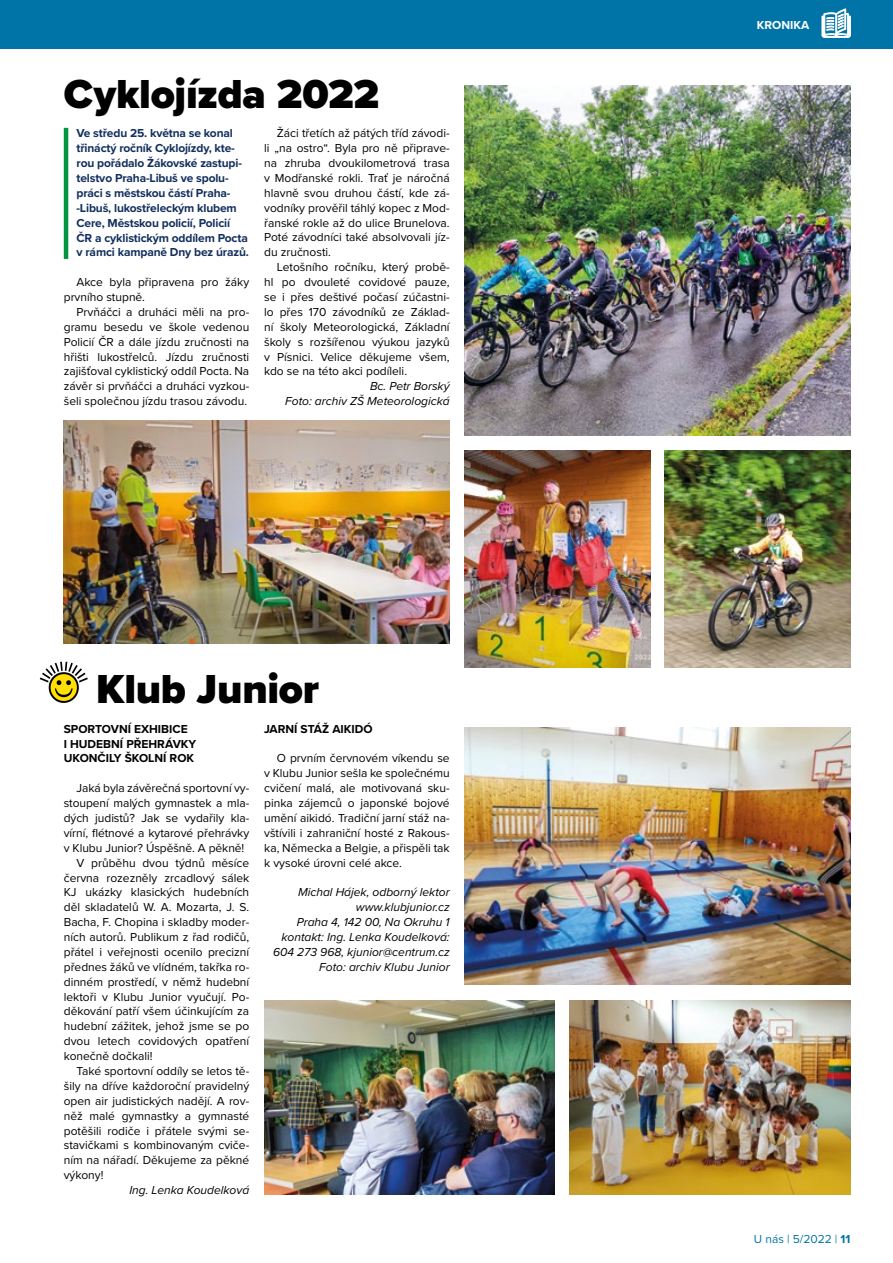
<style>
.page{position:relative;width:893px;height:1263px;background:#fff}
.page>*{position:absolute;margin:0;border:0;box-sizing:border-box;transform-origin:0 0}
.t1{font:900 42px "Proxima Nova";letter-spacing:-.01em;color:#000}
.t2{font:12px/14.9px "Proxima Nova";color:#000;text-align:justify}
.t3{font:700 12px/14.9px "Proxima Nova";letter-spacing:-.01em;color:#132f5e}
.t4{font:italic 12px/14.9px "Proxima Nova";color:#000;text-align:right}
.t5{font:700 12px/14.9px "Proxima Nova";color:#000}
.t6{font:12px "Proxima Nova";color:#0074a6}
.t7{font:700 12px "Proxima Nova";color:#fff}
.s1{font-weight:700}
</style>
<div class="page">
<div style="left:0;top:0;width:893px;height:48px;background:#0074a6"></div>
<svg style="left:822px;top:8px;width:29px;height:30px"></svg>
<hr style="left:64px;top:128px;width:4px;height:131px;background:#009641">
<svg style="left:40px;top:662px;width:48px;height:41px"></svg>
<img style="left:465px;top:727px;width:385px;height:258px">
<img style="left:570px;top:1000px;width:280px;height:194px">
<img style="left:264px;top:1000px;width:290px;height:194px">
<img style="left:465px;top:450px;width:185px;height:218px">
<img style="left:665px;top:450px;width:185px;height:218px">
<img style="left:465px;top:85px;width:385px;height:350px">
<img style="left:64px;top:420px;width:386px;height:223px">
<h1 class="t1" style="left:64px;top:62px;width:317px">Cyklojízda 2022</h1>
<p class="t3" style="left:77px;top:126px;width:174px">Ve středu 25. května se konal třináctý ročník Cyklojízdy, kte&shy;rou pořádalo Žákovské zastupi&shy;telstvo Praha-Libuš ve spolu&shy;práci s městskou částí Praha--Libuš, lukostřeleckým klubem<br>Cere, Městskou policií, Policií<br>ČR a cyklistickým oddílem Pocta v rámci kampaně Dny bez úrazů.</p>
<p class="t2" style="left:64px;top:274px;width:187px;text-indent:13px">Akce byla připravena pro žáky prvního stupně.</p>
<p class="t2" style="left:64px;top:304px;width:187px;text-indent:13px">Prvňáčci a druháci měli na pro&shy;gramu besedu ve škole vedenou Policií ČR a dále jízdu zručnosti na hřišti lukostřelců. Jízdu zručnosti zajišťoval cyklistický oddíl Pocta. Na závěr si prvňáčci a druháci vyzkou&shy;šeli společnou jízdu trasou závodu.</p>
<p class="t2" style="left:264px;top:125px;width:187px;text-indent:13px">Žáci třetích až pátých tříd závodi&shy;li „na ostro“. Byla pro ně připrave&shy;na zhruba dvoukilometrová trasa v Modřanské rokli. Trať je náročná hlavně svou druhou částí, kde zá&shy;vodníky prověřil táhlý kopec z Mod&shy;řanské rokle až do ulice Brunelova.<br>Poté závodníci také absolvovali jíz&shy;du zručnosti.</p>
<p class="t2" style="left:264px;top:259px;width:187px;text-indent:13px">Letošního ročníku, který probě&shy;hl po dvouleté covidové pauze, se i přes deštivé počasí zúčastni&shy;lo přes 170 závodníků ze Základ&shy;ní školy Meteorologická, Základní školy s rozšířenou výukou jazyků v Písnici. Velice děkujeme všem, kdo se na této akci podíleli.</p>
<p class="t4" style="left:285px;top:378px;width:166px">Bc. Petr Borský<br>Foto: archiv ZŠ Meteorologická</p>
<h1 class="t1" style="left:96px;top:658px;width:224px">Klub Junior</h1>
<p class="t5" style="left:64px;top:721px;width:134px">SPORTOVNÍ EXHIBICE<br>I HUDEBNÍ PŘEHRÁVKY<br>UKONČILY ŠKOLNÍ ROK</p>
<p class="t2" style="left:77px;top:780px;width:174px">Jaká byla závěrečná sportovní vy-</p>
<p class="t2" style="left:64px;top:795px;width:187px">stoupení malých gymnastek a mla-</p>
<p class="t2" style="left:64px;top:810px;width:187px">dých judistů? Jak se vydařily kla-</p>
<p class="t2" style="left:64px;top:825px;width:187px">vírní, flétnové a kytarové přehrávky</p>
<p class="t2" style="left:64px;top:840px;width:182px">v Klubu Junior? Úspěšně. A pěkně!</p>
<p class="t2" style="left:77px;top:855px;width:174px">V průběhu dvou týdnů měsíce</p>
<p class="t2" style="left:64px;top:869px;width:187px">června rozezněly zrcadlový sálek</p>
<p class="t2" style="left:64px;top:884px;width:187px">KJ ukázky klasických hudebních</p>
<p class="t2" style="left:64px;top:899px;width:187px">děl skladatelů W. A. Mozarta, J. S.</p>
<p class="t2" style="left:64px;top:914px;width:187px">Bacha, F. Chopina i skladby moder-</p>
<p class="t2" style="left:64px;top:929px;width:187px">ních autorů. Publikum z řad rodičů,</p>
<p class="t2" style="left:64px;top:944px;width:187px">přátel i veřejnosti ocenilo precizní</p>
<p class="t2" style="left:64px;top:959px;width:187px">přednes žáků ve vlídném, takřka ro-</p>
<p class="t2" style="left:64px;top:974px;width:187px">dinném prostředí, v němž hudební</p>
<p class="t2" style="left:64px;top:988px;width:187px">lektoři v Klubu Junior vyučují. Po-</p>
<p class="t2" style="left:64px;top:1003px;width:187px">děkování patří všem účinkujícím za</p>
<p class="t2" style="left:64px;top:1018px;width:187px">hudební zážitek, jehož jsme se po</p>
<p class="t2" style="left:64px;top:1033px;width:187px">dvou letech covidových opatření</p>
<p class="t2" style="left:64px;top:1048px;width:90px">konečně dočkali!</p>
<p class="t2" style="left:77px;top:1063px;width:174px">Také sportovní oddíly se letos tě-</p>
<p class="t2" style="left:64px;top:1078px;width:187px">šily na dříve každoroční pravidelný</p>
<p class="t2" style="left:64px;top:1093px;width:187px">open air judistických nadějí. A rov-</p>
<p class="t2" style="left:64px;top:1108px;width:187px">něž malé gymnastky a gymnasté</p>
<p class="t2" style="left:64px;top:1122px;width:187px">potěšili rodiče i přátele svými se-</p>
<p class="t2" style="left:64px;top:1137px;width:187px">stavičkami s kombinovaným cviče-</p>
<p class="t2" style="left:64px;top:1152px;width:187px">ním na nářadí. Děkujeme za pěkné</p>
<p class="t2" style="left:64px;top:1167px;width:41px">výkony!</p>
<p class="t4" style="left:129px;top:1182px;width:121px">Ing. Lenka Koudelková</p>
<p class="t5" style="left:264px;top:721px;width:110px">JARNÍ STÁŽ AIKIDÓ</p>
<p class="t2" style="left:264px;top:750px;width:187px;text-indent:13px">O prvním červnovém víkendu se v Klubu Junior sešla ke společnému cvičení malá, ale motivovaná sku&shy;pinka zájemců o japonské bojové umění aikidó. Tradiční jarní stáž na&shy;vštívili i zahraniční hosté z Rakous&shy;ka, Německa a Belgie, a přispěli tak k vysoké úrovni celé akce.</p>
<p class="t4" style="left:273px;top:884px;width:178px">Michal Hájek, odborný lektor www.klubjunior.cz<br>Praha 4, 142 00, Na Okruhu 1 kontakt: Ing. Lenka Koudelková:<br>604 273 968, kjunior@centrum.cz<br>Foto: archiv Klubu Junior</p>
<p class="t7" style="left:757px;top:16px;width:54px">KRONIKA</p>
<p class="t6" style="left:754px;top:1230px;width:98px">U nás | 5/2022 | <span class="s1">11</span></p>
</div>
